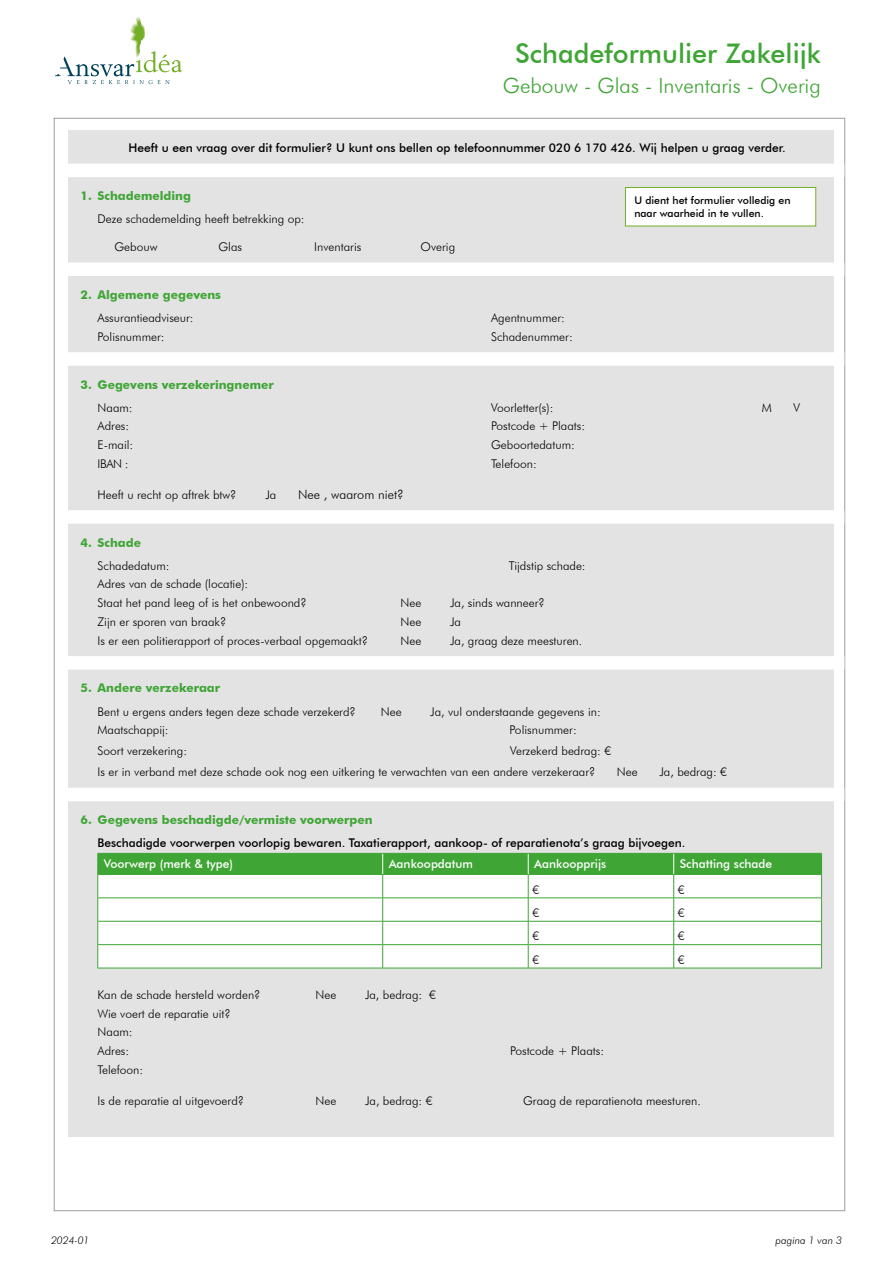
<style>
.page{position:relative;width:893px;height:1263px;background:#fff}
.page>*{position:absolute;margin:0;border:0;box-sizing:border-box;transform-origin:0 0}
.t1{font:500 27px "Futura BT";color:#3fa535}
.t2{font:300 21px "Futura BT";color:#3fa535}
.t3{font:300 12.75px "Futura BT";color:#000}
.t4{font:300 12px/18.8px "Futura BT";color:#000}
.t5{font:500 12px "Futura BT";color:#000}
.t6{font:700 12px "Futura BT";color:#3fa535}
.t7{font:500 12px "Futura BT";color:#fff}
.t8{font:500 10.5px/12.6px "Futura BT";color:#000}
.t9{font:italic 300 10.5px "Futura BT";color:#000}
</style>
<div class="page">
<div style="left:68px;top:130px;width:765px;height:1006px;background:#e3e3e3"></div>
<svg style="left:55px;top:22px;width:127px;height:62px"></svg>
<img style="left:130px;top:17px;width:9px;height:40px">
<div style="left:55px;top:164px;width:789px;height:13px;background:#fff"></div>
<div style="left:55px;top:263px;width:789px;height:13px;background:#fff"></div>
<div style="left:55px;top:352px;width:789px;height:14px;background:#fff"></div>
<div style="left:55px;top:510px;width:789px;height:14px;background:#fff"></div>
<div style="left:55px;top:656px;width:789px;height:13px;background:#fff"></div>
<div style="left:55px;top:788px;width:789px;height:13px;background:#fff"></div>
<svg style="left:98px;top:853px;width:724px;height:115px;background:#d3ead1"></svg>
<hr style="left:98px;top:968px;width:285px;height:1px;background:#3fa535">
<hr style="left:383px;top:968px;width:145px;height:1px;background:#3fa535">
<hr style="left:528px;top:968px;width:146px;height:1px;background:#3fa535">
<hr style="left:674px;top:968px;width:148px;height:1px;background:#3fa535">
<div style="left:625px;top:187px;width:191px;height:39px;background:#fff"></div>
<div style="left:625px;top:187px;width:191px;height:39px;border:1px solid #74af27"></div>
<h1 class="t1" style="left:515px;top:37px;width:307px">Schadeformulier Zakelijk</h1>
<h2 class="t2" style="left:503px;top:73px;width:319px">Gebouw - Glas - Inventaris - Overig</h2>
<p class="t5" style="left:128px;top:141px;width:659px">Heeft u een vraag over dit formulier? U kunt ons bellen op telefoonnummer 020 6 170 426. Wij helpen u graag verder.</p>
<p class="t6" style="left:81px;top:188px;width:112px">1. Schademelding</p>
<p class="t4" style="left:98px;top:209px;width:208px">Deze schademelding heeft betrekking op:</p>
<p class="t4" style="left:114px;top:237px;width:45px">Gebouw</p>
<p class="t4" style="left:218px;top:237px;width:25px">Glas</p>
<p class="t4" style="left:314px;top:237px;width:49px">Inventaris</p>
<p class="t4" style="left:421px;top:237px;width:36px">Overig</p>
<p class="t6" style="left:81px;top:287px;width:142px">2. Algemene gegevens</p>
<p class="t4" style="left:98px;top:308px;width:98px">Assurantieadviseur:</p>
<p class="t4" style="left:491px;top:308px;width:75px">Agentnummer:</p>
<p class="t4" style="left:98px;top:327px;width:69px">Polisnummer:</p>
<p class="t4" style="left:491px;top:327px;width:83px">Schadenummer:</p>
<p class="t6" style="left:81px;top:377px;width:195px">3. Gegevens verzekeringnemer</p>
<p class="t4" style="left:98px;top:398px;width:37px">Naam:</p>
<p class="t4" style="left:491px;top:398px;width:64px">Voorletter(s):</p>
<p class="t4" style="left:762px;top:398px;width:12px">M</p>
<p class="t4" style="left:793px;top:398px;width:8px">V</p>
<p class="t4" style="left:98px;top:417px;width:33px">Adres:</p>
<p class="t4" style="left:491px;top:417px;width:96px">Postcode + Plaats:</p>
<p class="t4" style="left:98px;top:435px;width:37px">E-mail:</p>
<p class="t4" style="left:491px;top:435px;width:85px">Geboortedatum:</p>
<p class="t4" style="left:98px;top:454px;width:33px">IBAN :</p>
<p class="t4" style="left:491px;top:454px;width:47px">Telefoon:</p>
<p class="t4" style="left:98px;top:485px;width:140px">Heeft u recht op aftrek btw?</p>
<p class="t4" style="left:265px;top:485px;width:12px">Ja</p>
<p class="t3" style="left:298px;top:486px;width:107px">Nee , waarom niet?</p>
<p class="t6" style="left:81px;top:535px;width:62px">4. Schade</p>
<p class="t4" style="left:98px;top:556px;width:74px">Schadedatum:</p>
<p class="t4" style="left:509px;top:556px;width:78px">Tijdstip schade:</p>
<p class="t4" style="left:98px;top:575px;width:211px">Adres van de schade (locatie):<br>Staat het pand leeg of is het onbewoond?</p>
<p class="t8" style="left:634px;top:194px;width:158px">U dient het formulier volledig en naar waarheid in te vullen.</p>
<p class="t4" style="left:401px;top:593px;width:22px">Nee</p>
<p class="t4" style="left:450px;top:593px;width:96px">Ja, sinds wanneer?</p>
<p class="t4" style="left:98px;top:612px;width:130px">Zijn er sporen van braak?</p>
<p class="t4" style="left:401px;top:612px;width:22px">Nee</p>
<p class="t4" style="left:450px;top:612px;width:12px">Ja</p>
<p class="t4" style="left:98px;top:631px;width:272px">Is er een politierapport of proces-verbaal opgemaakt?</p>
<p class="t4" style="left:401px;top:631px;width:22px">Nee</p>
<p class="t4" style="left:450px;top:631px;width:134px">Ja, graag deze meesturen.</p>
<p class="t6" style="left:81px;top:681px;width:141px">5. Andere verzekeraar</p>
<p class="t4" style="left:98px;top:702px;width:260px">Bent u ergens anders tegen deze schade verzekerd?</p>
<p class="t4" style="left:381px;top:702px;width:22px">Nee</p>
<p class="t4" style="left:430px;top:702px;width:172px">Ja, vul onderstaande gegevens in:</p>
<p class="t4" style="left:98px;top:720px;width:73px">Maatschappij:</p>
<p class="t4" style="left:510px;top:720px;width:69px">Polisnummer:</p>
<p class="t4" style="left:98px;top:741px;width:91px">Soort verzekering:</p>
<p class="t4" style="left:98px;top:740px;width:515px;line-height:21px;text-indent:412px">Verzekerd bedrag: €<br>Is er in verband met deze schade ook nog een uitkering te verwachten van een andere verzekeraar?</p>
<p class="t4" style="left:617px;top:762px;width:22px">Nee</p>
<p class="t4" style="left:659px;top:762px;width:69px">Ja, bedrag: €</p>
<p class="t6" style="left:81px;top:812px;width:294px">6. Gegevens beschadigde/vermiste voorwerpen</p>
<p class="t5" style="left:98px;top:836px;width:589px">Beschadigde voorwerpen voorlopig bewaren. Taxatierapport, aankoop- of reparatienota’s graag bijvoegen.</p>
<p class="t7" style="left:104px;top:857px;width:131px">Voorwerp (merk &amp; type)</p>
<p class="t7" style="left:389px;top:857px;width:86px">Aankoopdatum</p>
<p class="t7" style="left:534px;top:857px;width:74px">Aankoopprijs</p>
<p class="t7" style="left:680px;top:857px;width:94px">Schatting schade</p>
<p class="t4" style="left:532px;top:880px;width:8px">€</p>
<p class="t4" style="left:678px;top:880px;width:8px">€</p>
<p class="t4" style="left:532px;top:903px;width:8px">€</p>
<p class="t4" style="left:678px;top:903px;width:8px">€</p>
<p class="t4" style="left:532px;top:927px;width:8px">€</p>
<p class="t4" style="left:678px;top:927px;width:8px">€</p>
<p class="t4" style="left:532px;top:950px;width:8px">€</p>
<p class="t4" style="left:678px;top:950px;width:8px">€</p>
<p class="t4" style="left:98px;top:985px;width:164px">Kan de schade hersteld worden?</p>
<p class="t4" style="left:316px;top:985px;width:22px">Nee</p>
<p class="t4" style="left:365px;top:985px;width:73px">Ja, bedrag: €</p>
<p class="t4" style="left:98px;top:1004px;width:135px">Wie voert de reparatie uit?<br>Naam:<br>Adres:</p>
<p class="t4" style="left:510px;top:1041px;width:96px">Postcode + Plaats:</p>
<p class="t4" style="left:98px;top:1060px;width:47px">Telefoon:</p>
<p class="t4" style="left:98px;top:1091px;width:148px">Is de reparatie al uitgevoerd?</p>
<p class="t4" style="left:316px;top:1091px;width:22px">Nee</p>
<p class="t4" style="left:365px;top:1091px;width:69px">Ja, bedrag: €</p>
<p class="t4" style="left:523px;top:1091px;width:179px">Graag de reparatienota meesturen.</p>
<p class="t9" style="left:51px;top:1234px;width:40px">2024-01</p>
<p class="t9" style="left:775px;top:1234px;width:68px">pagina 1 van 3</p>
</div>
